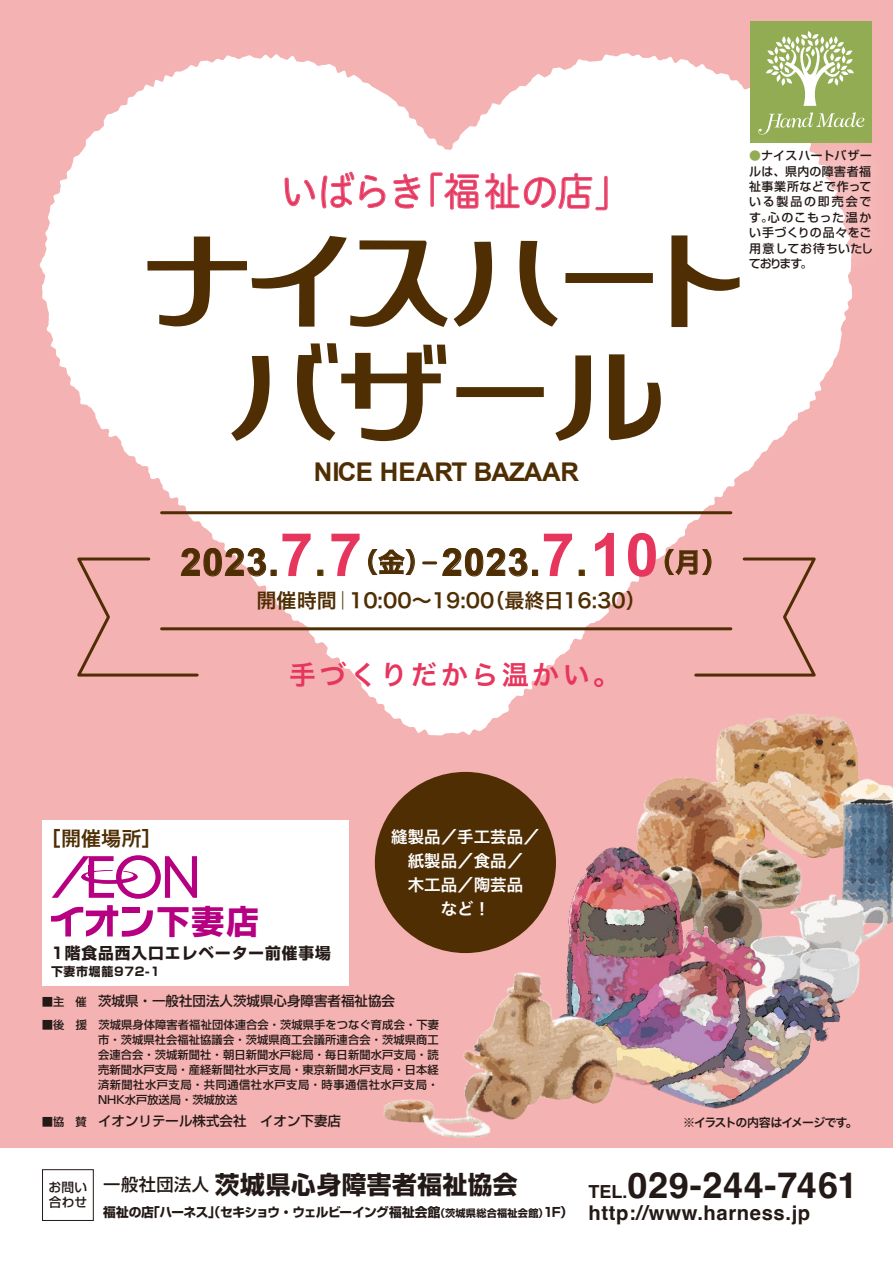
<style>
.page{position:relative;width:893px;height:1263px;background:#f5b2b2}
.page>*{position:absolute;margin:0;border:0;box-sizing:border-box;transform-origin:0 0}
.t1{font:108px/114px "C4 Cerium E";letter-spacing:-.02em;color:#4f2e04;text-align:center}
.t2{font:39px "Hiragino UD Sans R Std W4";letter-spacing:.005em;color:#e7365d;scale:.94 1}
.t3{font:700 37.5px "Arial";letter-spacing:.03em;color:#4f2e04}
.t4{font:700 36px "Helvetica";letter-spacing:.02em;color:#231916}
.t5{font:700 32.7px "Shin Go";color:#b60081}
.t6{font:27px "Hira Kaku Pro N W6";letter-spacing:.125em;color:#e7365d}
.t7{font:26.55px "Hira Kaku Pro N W6";color:#4f2e04}
.t8{font:700 25.8px "Arial";letter-spacing:-.02em;color:#4f2e04}
.t9{font:700 24.75px "Shin Go";letter-spacing:.025em;color:#231916}
.t10{font:700 20.25px "Helvetica";letter-spacing:.03em;color:#231916}
.t11{font:20.1px "Hira Kaku Pro N W6";color:#4f2e04}
.t12{font:20.1px "Hira Kaku Pro W6";color:#4f2e04}
.t13{font:16.5px/24px "Hira Kaku Pro N W6";color:#fff;text-align:center}
.t14{font:700 15.75px "Shin Go";letter-spacing:.06em;color:#231916}
.t15{font:500 13.5px "Shin Go";color:#231916}
.t16{font:700 12.75px "Shin Go";letter-spacing:-.04em;color:#231916}
.t17{font:500 12.75px/15px "Shin Go";letter-spacing:.015em;color:#231916}
.t18{font:500 12px/15.5px "Shin Go";letter-spacing:.045em;color:#231916}
.t19{font:12px "Hira Kaku Pro W6";letter-spacing:-.075em;color:#231916}
.t20{font:700 11.85px "Shin Go";letter-spacing:.06em;color:#231916}
.t21{font:500 11.25px/15px "Shin Go";letter-spacing:.045em;color:#231916;text-align:justify}
.s1{color:#91ac52}
.s2{font-size:60px;color:#e7365d}
.s3{font-family:"Hira Kaku Pro N W6";font-weight:400;font-size:26.55px}
.s4{font-size:11.25px}
.s5{font-weight:500;font-size:17.4px}
.s6{font-size:10.2px}
.s7{font-size:18px}
</style>
<div class="page">
<svg style="left:40px;top:53px;width:809px;height:682px;fill:#fff"></svg>
<svg style="left:284px;top:177px;width:31px;height:29px"></svg>
<svg style="left:321px;top:170px;width:65px;height:43px;background:#fbe5ea"></svg>
<svg style="left:393px;top:169px;width:28px;height:40px"></svg>
<svg style="left:430px;top:172px;width:49px;height:38px;background:#f9d2dc"></svg>
<svg style="left:485px;top:173px;width:123px;height:38px;background:#fadfe5"></svg>
<hr style="left:162px;top:627px;width:569px;height:3px;background:#4f2e04">
<hr style="left:162px;top:511px;width:569px;height:3px;background:#4f2e04">
<svg style="left:74px;top:548px;width:202px;height:130px"></svg>
<svg style="left:317px;top:570px;width:6px;height:6px"></svg>
<svg style="left:368px;top:549px;width:47px;height:26px"></svg>
<svg style="left:442px;top:548px;width:96px;height:28px;background:#ded8d0"></svg>
<svg style="left:579px;top:570px;width:6px;height:6px"></svg>
<svg style="left:665px;top:549px;width:154px;height:129px"></svg>
<svg style="left:424px;top:561px;width:12px;height:3px"></svg>
<div style="left:750px;top:21px;width:121px;height:121px;background:#91ac52"></div>
<svg style="left:769px;top:112px;width:95px;height:7px"></svg>
<svg style="left:766px;top:31px;width:88px;height:75px"></svg>
<img style="left:719px;top:119px;width:153px;height:185px">
<div style="left:0;top:1148px;width:893px;height:115px;background:#fff"></div>
<div style="left:42px;top:1169px;width:52px;height:52px;border:1px solid #231916"></div>
<div style="left:375px;top:772px;width:181px;height:181px;background:#4f2e04;border-radius:50%"></div>
<img style="left:620px;top:713px;width:273px;height:116px">
<img style="left:648px;top:798px;width:245px;height:197px">
<img style="left:521px;top:829px;width:331px;height:280px">
<img style="left:383px;top:972px;width:234px;height:165px">
<div style="left:42px;top:820px;width:306px;height:166px;background:#fff"></div>
<svg style="left:52px;top:855px;width:145px;height:44px"></svg>
<div style="left:89px;top:865px;width:5px;height:11px;background:#b60081"></div>
<svg style="left:51px;top:905px;width:102px;height:32px"></svg>
<h2 class="t2" style="left:281px;top:162px;width:374px">いばらき「福祉の店」</h2>
<h1 class="t1" style="left:143px;top:224px;width:608px">ナイスハートバザール</h1>
<h3 class="t8" style="left:314px;top:455px;width:267px">NICE HEART BAZAAR</h3>
<p class="t18" style="left:749px;top:147px;width:126px"><span class="s1">●</span>ナイスハートバザールは、県内の障害者福祉事業所などで作っている製品の即売会です。心のこもった温かい手づくりの品々をご用意してお待ちいたしております。</p>
<h3 class="t3" style="left:180px;top:538px;width:183px">2023.<span class="s2">7</span>.<span class="s2">7</span></h3>
<h3 class="t3" style="left:351px;top:538px;width:310px"><span class="s3">（金）</span> 2023.<span class="s2">7</span>.<span class="s2">10</span></h3>
<h3 class="t11" style="left:256px;top:582px;width:391px">開催時間｜10:00～19:00（最終日16:30）</h3>
<h3 class="t7" style="left:647px;top:538px;width:83px">（月）</h3>
<h3 class="t6" style="left:289px;top:650px;width:332px">手づくりだから温かい。</h3>
<h3 class="t12" style="left:41px;top:820px;width:122px">［開催場所］</h3>
<h3 class="t5" style="left:157px;top:899px;width:104px">下妻店</h3>
<h3 class="t14" style="left:51px;top:942px;width:281px">1階食品西入口エレベーター前催事場</h3>
<p class="t20" style="left:51px;top:964px;width:111px">下妻市堀籠972-1</p>
<h3 class="t13" style="left:391px;top:824px;width:150px">縫製品／手工芸品／紙製品／食品／<br>木工品／陶芸品<br>など！</h3>
<p class="t15" style="left:42px;top:992px;width:355px"><span class="s4">■主　催　</span>茨城県・一般社団法人茨城県心身障害者福祉協会</p>
<p class="t21" style="left:98px;top:1016px;width:342px;text-indent:-56px">■後　援　茨城県身体障害者福祉団体連合会・茨城県手をつなぐ育成会・下妻市・茨城県社会福祉協議会・茨城県商工会議所連合会・茨城県商工会連合会・茨城新聞社・朝日新聞水戸総局・毎日新聞水戸支局・読売新聞水戸支局・産経新聞社水戸支局・東京新聞水戸支局・日本経済新聞社水戸支局・共同通信社水戸支局・時事通信社水戸支局・NHK水戸放送局・茨城放送</p>
<p class="t15" style="left:42px;top:1112px;width:301px"><span class="s4">■協　賛　</span>イオンリテール株式会社　イオン下妻店</p>
<p class="t17" style="left:49px;top:1179px;width:40px">お問い合わせ</p>
<h3 class="t9" style="left:103px;top:1168px;width:416px"><span class="s5">一般社団法人</span> 茨城県心身障害者福祉協会</h3>
<p class="t16" style="left:103px;top:1203px;width:471px">福祉の店「ハーネス」（セキショウ・ウェルビーイング福祉会館<span class="s6">（茨城県総合福祉会館）</span>1F）</p>
<p class="t19" style="left:683px;top:1111px;width:176px">※イラストの内容はイメージです。</p>
<h3 class="t4" style="left:588px;top:1164px;width:270px"><span class="s7">TEL.</span>029-244-7461</h3>
<h3 class="t10" style="left:588px;top:1200px;width:223px">http://www.harness.jp</h3>
</div>
